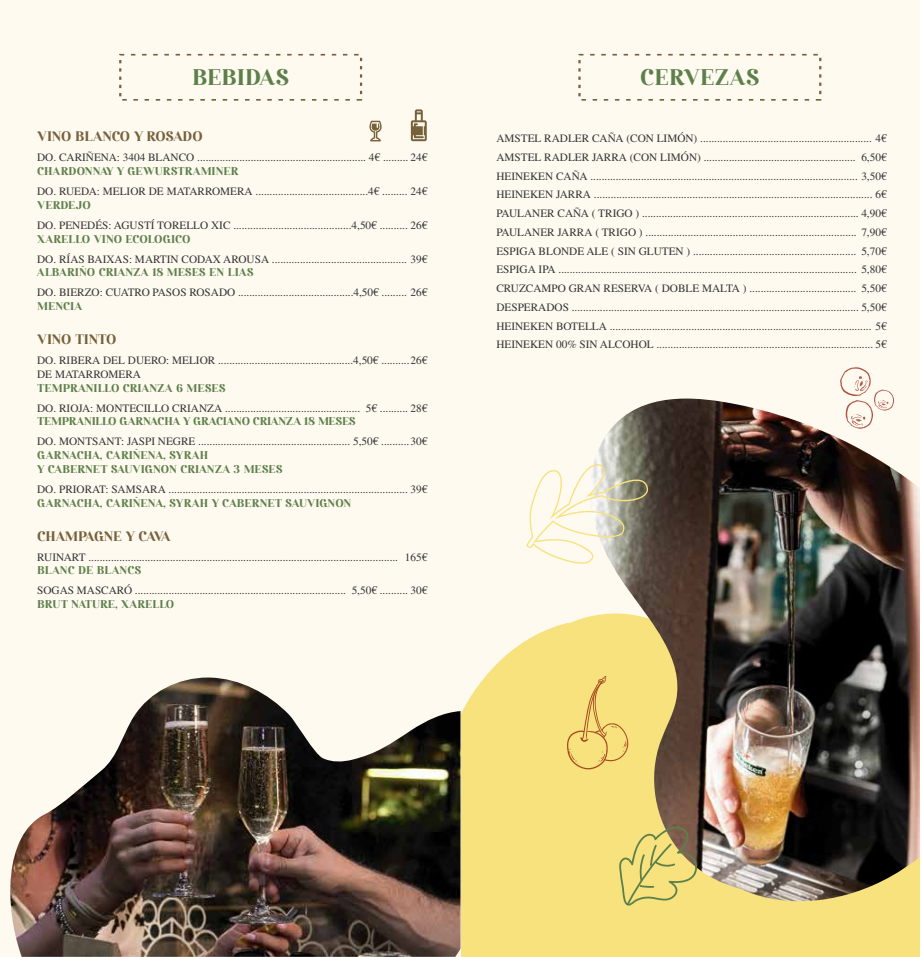
<style>
.page{position:relative;width:922px;height:957px;background:#fff}
.page>*{position:absolute;margin:0;border:0;box-sizing:border-box;transform-origin:0 0}
.t1{font:22.5px "Rosmatika";color:#5d804b}
.t2{font:13.75px "Rosmatika";letter-spacing:-.02em;color:#76613b}
.t3{font:11.25px/18.8px "Times LT Std";color:#333;text-align:justify}
.t4{font:11.25px/13.8px "Rosmatika";color:#5d804b}
.t5{font:11.25px "Rosmatika";letter-spacing:-.025em;color:#5d804b}
</style>
<div class="page">
<div style="left:460px;top:0;width:459px;height:957px;background:#fffaf0"></div>
<svg style="left:460px;top:617px;width:459px;height:340px;background:#f7e385"></svg>
<svg style="left:840px;top:367px;width:53px;height:32px"></svg>
<svg style="left:567px;top:676px;width:20px;height:93px;background:#f1d776"></svg>
<img style="left:587px;top:399px;width:332px;height:509px">
<svg style="left:526px;top:463px;width:123px;height:104px"></svg>
<svg style="left:619px;top:826px;width:79px;height:80px;background:#d4c570"></svg>
<svg style="left:578px;top:54px;width:243px;height:47px"></svg>
<div style="left:0;top:0;width:460px;height:957px;background:#fffaf0"></div>
<img style="left:10px;top:678px;width:450px;height:279px">
<svg style="left:119px;top:54px;width:243px;height:47px"></svg>
<svg style="left:369px;top:121px;width:12px;height:20px"></svg>
<svg style="left:411px;top:109px;width:15px;height:32px"></svg>
<h1 class="t1" style="left:192px;top:65px;width:99px">BEBIDAS</h1>
<p class="t2" style="left:37px;top:129px;width:167px">VINO BLANCO Y ROSADO</p>
<p class="t3" style="left:37px;top:148px;width:391px">DO. CARIÑENA: 3404 BLANCO ............................................................ 4€ ......... 24€</p>
<p class="t4" style="left:37px;top:165px;width:203px">CHARDONNAY Y GEWURSTRAMINER</p>
<p class="t3" style="left:37px;top:182px;width:391px">DO. RUEDA: MELIOR DE MATARROMERA ........................................ 4€ ......... 24€</p>
<p class="t4" style="left:37px;top:199px;width:55px">VERDEJO</p>
<p class="t3" style="left:37px;top:216px;width:391px">DO. PENEDÉS: AGUSTÍ TORELLO XIC .......................................... 4,50€ .......... 26€</p>
<p class="t4" style="left:37px;top:233px;width:155px">XARELLO VINO ECOLOGICO</p>
<p class="t3" style="left:37px;top:249px;width:391px">DO. RÍAS BAIXAS: MARTIN CODAX AROUSA ................................................ 39€</p>
<p class="t4" style="left:37px;top:266px;width:218px">ALBARIÑO CRIANZA 18 MESES EN LIAS</p>
<p class="t3" style="left:37px;top:283px;width:391px">DO. BIERZO: CUATRO PASOS ROSADO ......................................... 4,50€ ......... 26€</p>
<p class="t4" style="left:37px;top:300px;width:46px">MENCIA</p>
<p class="t2" style="left:37px;top:332px;width:81px">VINO TINTO</p>
<p class="t3" style="left:37px;top:353px;width:391px;line-height:13.8px">DO. RIBERA DEL DUERO: MELIOR ................................................ 4,50€ .......... 26€<br>DE MATARROMERA</p>
<p class="t4" style="left:37px;top:382px;width:190px">TEMPRANILLO CRIANZA 6 MESES</p>
<p class="t3" style="left:37px;top:398px;width:391px">DO. RIOJA: MONTECILLO CRIANZA ................................................ 5€ .......... 28€</p>
<p class="t5" style="left:37px;top:415px;width:320px">TEMPRANILLO GARNACHA Y GRACIANO CRIANZA 18 MESES</p>
<p class="t3" style="left:37px;top:432px;width:391px">DO. MONTSANT: JASPI NEGRE ...................................................... 5,50€ .......... 30€</p>
<p class="t4" style="left:37px;top:449px;width:247px">GARNACHA, CARIÑENA, SYRAH<br>Y CABERNET SAUVIGNON CRIANZA 3 MESES</p>
<p class="t3" style="left:37px;top:480px;width:391px">DO. PRIORAT: SAMSARA ..................................................................................... 39€</p>
<p class="t4" style="left:37px;top:497px;width:316px">GARNACHA, CARIÑENA, SYRAH Y CABERNET SAUVIGNON</p>
<p class="t2" style="left:37px;top:528px;width:135px">CHAMPAGNE Y CAVA</p>
<p class="t3" style="left:37px;top:547px;width:391px">RUINART .............................................................................................................. 165€</p>
<p class="t4" style="left:37px;top:564px;width:106px">BLANC DE BLANCS</p>
<p class="t3" style="left:37px;top:581px;width:391px">SOGAS MASCARÓ ........................................................................... 5,50€ .......... 30€</p>
<p class="t4" style="left:37px;top:598px;width:139px">BRUT NATURE, XARELLO</p>
<h1 class="t1" style="left:640px;top:65px;width:121px">CERVEZAS</h1>
<p class="t3" style="left:496px;top:129px;width:391px">AMSTEL RADLER CAÑA (CON LIMÓN) ............................................................. 4€ AMSTEL RADLER JARRA (CON LIMÓN) ...................................................... 6,50€ HEINEKEN CAÑA ............................................................................................... 3,50€ HEINEKEN JARRA ................................................................................................... 6€ PAULANER CAÑA ( TRIGO ) ............................................................................. 4,90€ PAULANER JARRA ( TRIGO ) ........................................................................... 7,90€ ESPIGA BLONDE ALE ( SIN GLUTEN ) .......................................................... 5,70€ ESPIGA IPA .......................................................................................................... 5,80€ CRUZCAMPO GRAN RESERVA ( DOBLE MALTA ) ...................................... 5,50€ DESPERADOS ...................................................................................................... 5,50€ HEINEKEN BOTELLA ............................................................................................. 5€ HEINEKEN 00% SIN ALCOHOL ............................................................................. 5€</p>
</div>
